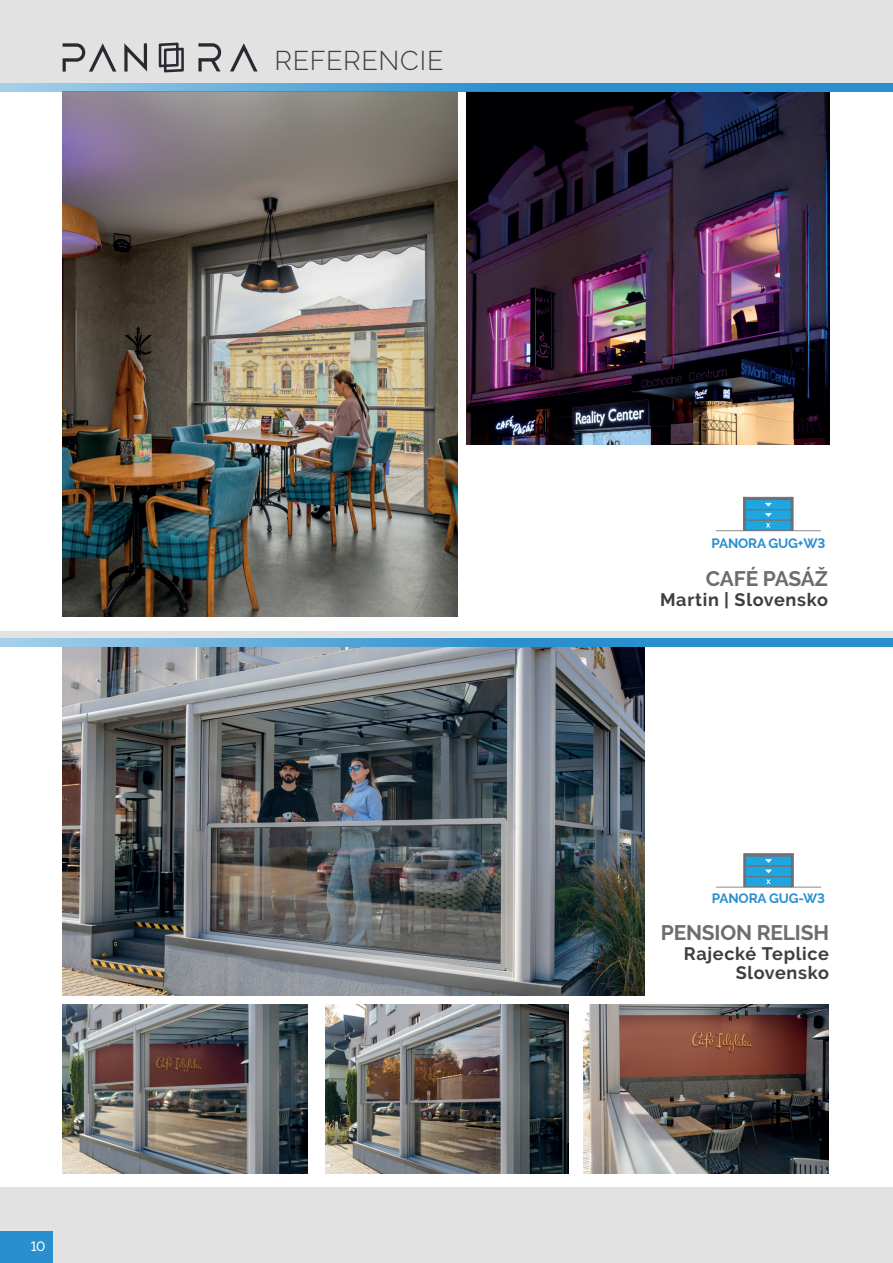
<style>
.page{position:relative;width:893px;height:1263px;background:#e3e2e3}
.page>*{position:absolute;margin:0;border:0;box-sizing:border-box;transform-origin:0 0}
.t1{font:300 27px "Raleway";letter-spacing:.03em;color:#3e3e3f}
.t2{font:700 21px "Raleway";letter-spacing:-.01em;color:#6c6d70}
.t3{font:700 18px/19.5px "Raleway";letter-spacing:.04em;color:#3e3e3f;text-align:right}
.t4{font:700 13.5px "Raleway";letter-spacing:-.01em;color:#298fce}
.t5{font:500 13.5px "Raleway";color:#fff}
</style>
<div class="page">
<div style="left:0;top:83px;width:893px;height:548px;background:#fff"></div>
<div style="left:0;top:638px;width:893px;height:548px;background:#fff"></div>
<svg style="left:0;top:638px;width:893px;height:9px;background:#4ca1d5"></svg>
<img style="left:63px;top:647px;width:581px;height:349px">
<img style="left:63px;top:1005px;width:244px;height:168px">
<img style="left:325px;top:1005px;width:244px;height:168px">
<img style="left:583px;top:1005px;width:245px;height:168px">
<img style="left:63px;top:92px;width:395px;height:525px">
<svg style="left:63px;top:43px;width:53px;height:29px"></svg>
<svg style="left:198px;top:43px;width:23px;height:28px"></svg>
<svg style="left:124px;top:43px;width:23px;height:29px"></svg>
<svg style="left:230px;top:43px;width:28px;height:28px"></svg>
<svg style="left:159px;top:43px;width:25px;height:29px"></svg>
<img style="left:467px;top:92px;width:362px;height:353px">
<svg style="left:0;top:83px;width:893px;height:9px;background:#4b9fd4"></svg>
<div style="left:0;top:1231px;width:52px;height:32px;background:#298fce"></div>
<hr style="left:716px;top:530px;width:105px;height:1px;background:#8c8b8e">
<div style="left:745px;top:499px;width:46px;height:11px;background:#1da6df;border:1px solid #6f6f75"></div>
<div style="left:745px;top:510px;width:46px;height:10px;background:#1da6df;border:1px solid #6f6f75"></div>
<div style="left:745px;top:520px;width:46px;height:10px;background:#1da6df;border:1px solid #6f6f75"></div>
<hr style="left:745px;top:497px;width:46px;height:3px;background:#6f6f75">
<hr style="left:743px;top:497px;width:2px;height:33px;background:#6f6f75">
<hr style="left:791px;top:497px;width:2px;height:33px;background:#6f6f75">
<svg style="left:765px;top:503px;width:7px;height:3px"></svg>
<svg style="left:765px;top:513px;width:7px;height:4px"></svg>
<svg style="left:766px;top:523px;width:4px;height:4px"></svg>
<hr style="left:716px;top:887px;width:105px;height:1px;background:#8c8b8e">
<div style="left:745px;top:856px;width:47px;height:10px;background:#1da6df;border:1px solid #6f6f75"></div>
<div style="left:745px;top:866px;width:47px;height:11px;background:#1da6df;border:1px solid #6f6f75"></div>
<div style="left:745px;top:876px;width:47px;height:11px;background:#1da6df;border:1px solid #6f6f75"></div>
<div style="left:745px;top:853px;width:47px;height:3px;background:#6f6f75;border:1px solid #6f6f75"></div>
<hr style="left:744px;top:853px;width:2px;height:34px;background:#6f6f75">
<hr style="left:791px;top:853px;width:2px;height:34px;background:#6f6f75">
<svg style="left:765px;top:859px;width:7px;height:4px"></svg>
<svg style="left:765px;top:869px;width:7px;height:4px"></svg>
<svg style="left:766px;top:879px;width:4px;height:5px"></svg>
<p class="t5" style="left:31px;top:1238px;width:16px">10</p>
<h1 class="t1" style="left:274px;top:45px;width:171px">REFERENCIE</h1>
<p class="t4" style="left:711px;top:535px;width:115px">PANORA GUG+W3</p>
<p class="t2" style="left:706px;top:567px;width:124px">CAFÉ PASÁŽ</p>
<p class="t3" style="left:660px;top:590px;width:169px">Martin | Slovensko</p>
<p class="t4" style="left:712px;top:891px;width:115px">PANORA GUG-W3</p>
<p class="t2" style="left:661px;top:921px;width:170px">PENSION RELISH</p>
<p class="t3" style="left:684px;top:944px;width:147px">Rajecké Teplice<br>Slovensko</p>
</div>
